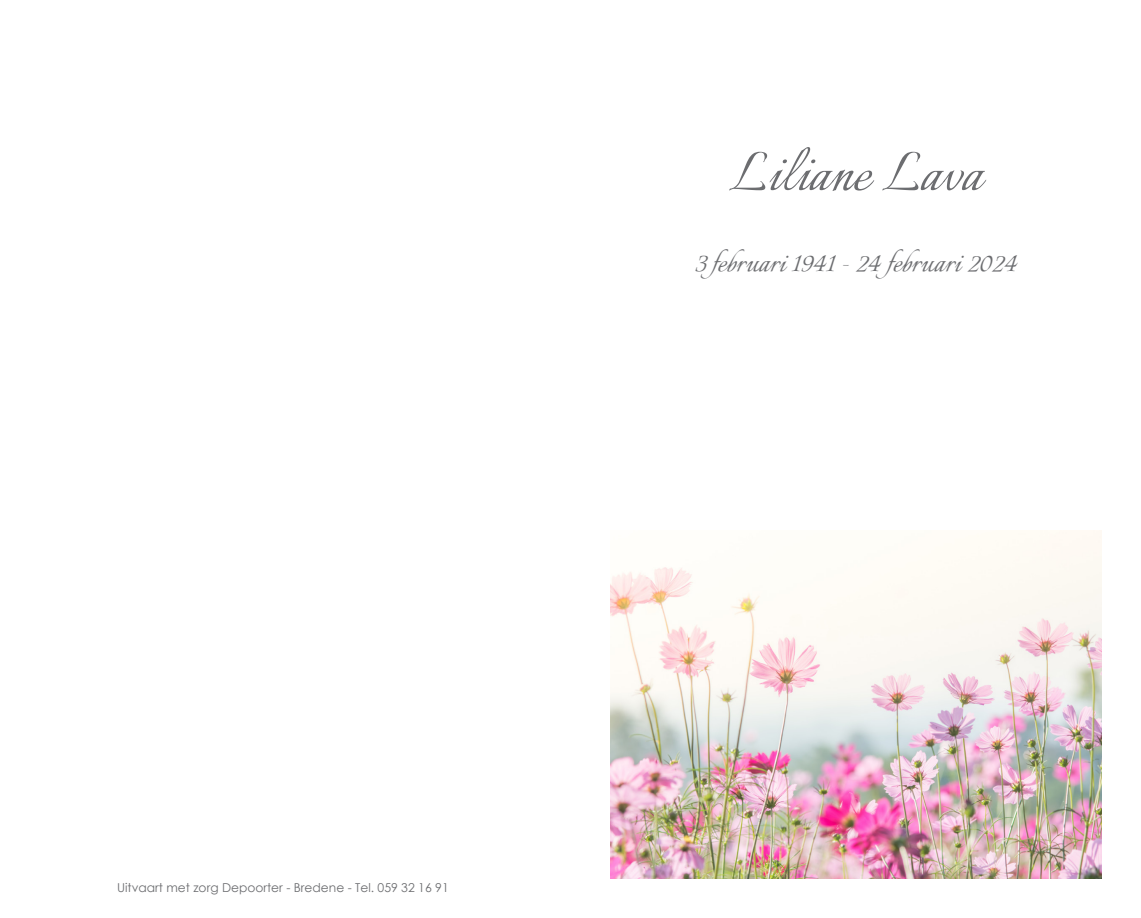
<style>
.page{position:relative;width:1141px;height:918px;background:#fff}
.page>*{position:absolute;margin:0;border:0;box-sizing:border-box;transform-origin:0 0}
.t1{font:70px "Italianno";color:#6c6d70}
.t2{font:35px "Italianno";color:#6c6d70}
.t3{font:12.25px "Century Gothic";color:#6c6d70}
</style>
<div class="page">
<img style="left:610px;top:530px;width:491px;height:348px">
<p class="t3" style="left:117px;top:879px;width:333px">Uitvaart met zorg Depoorter - Bredene - Tel. 059 32 16 91</p>
<p class="t1" style="left:729px;top:125px;width:255px">Liliane Lava</p>
<p class="t2" style="left:694px;top:239px;width:324px">3 februari 1941 - 24 februari 2024</p>
</div>
